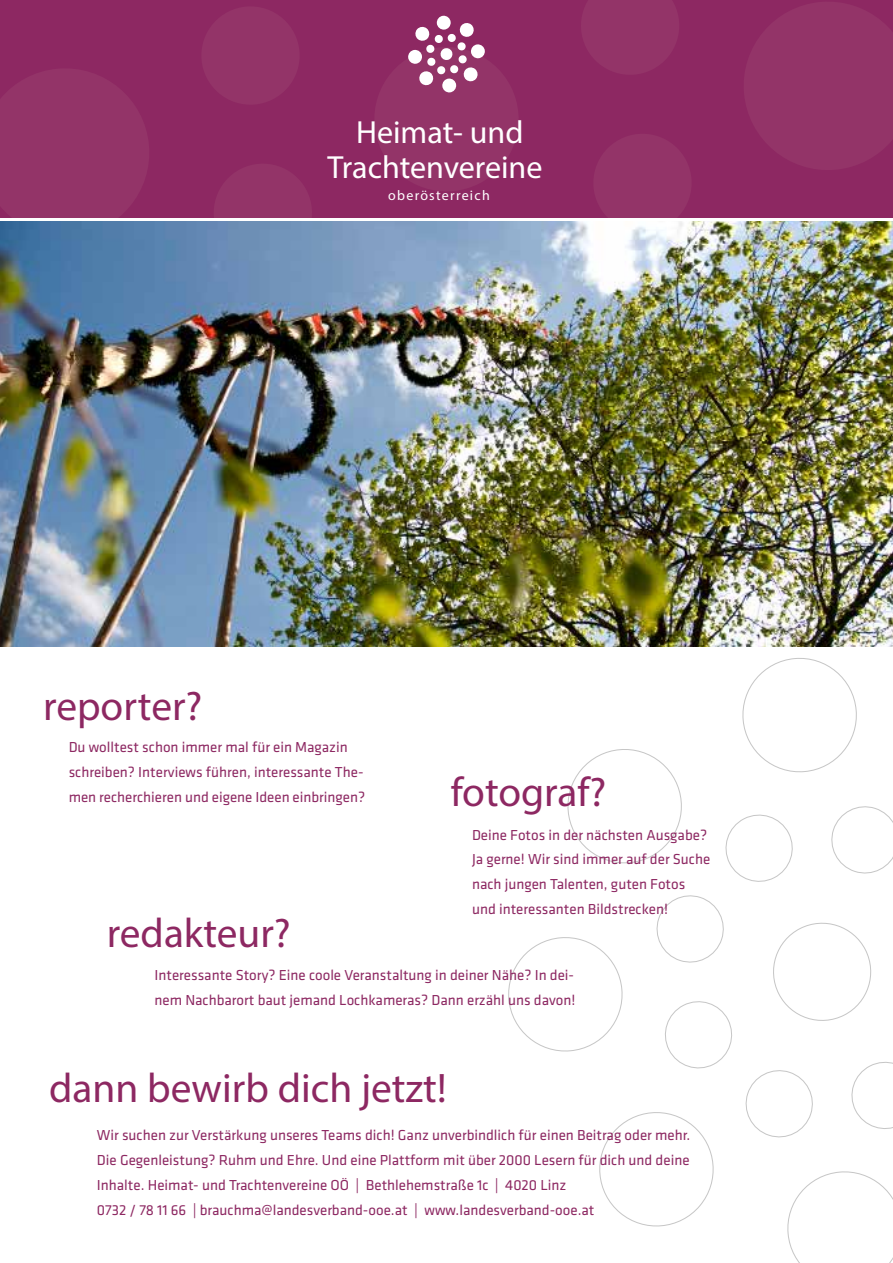
<style>
.page{position:relative;width:893px;height:1263px;background:#fff}
.page>*{position:absolute;margin:0;border:0;box-sizing:border-box;transform-origin:0 0}
.t1{font:41.4px "Myriad Pro";color:#8d2862}
.t2{font:32.1px "Myriad Pro";color:#fff}
.t3{font:15px/24.8px "Klavika";color:#8d2862}
.t4{font:13.95px "Myriad Pro";letter-spacing:.09em;color:#fff}
</style>
<div class="page">
<svg style="left:831px;top:806px;width:62px;height:68px"></svg>
<svg style="left:745px;top:1070px;width:68px;height:68px"></svg>
<svg style="left:665px;top:1001px;width:67px;height:68px"></svg>
<svg style="left:656px;top:895px;width:68px;height:68px"></svg>
<svg style="left:725px;top:814px;width:68px;height:68px"></svg>
<svg style="left:851px;top:1062px;width:42px;height:67px"></svg>
<svg style="left:742px;top:658px;width:115px;height:115px"></svg>
<svg style="left:787px;top:1171px;width:106px;height:92px"></svg>
<svg style="left:599px;top:1112px;width:115px;height:115px"></svg>
<svg style="left:508px;top:937px;width:115px;height:115px"></svg>
<svg style="left:567px;top:749px;width:115px;height:115px"></svg>
<svg style="left:773px;top:922px;width:99px;height:99px"></svg>
<div style="left:0;top:0;width:893px;height:218px;background:#8d2862"></div>
<svg style="left:581px;top:0;width:98px;height:74px"></svg>
<svg style="left:214px;top:164px;width:98px;height:54px"></svg>
<svg style="left:202px;top:7px;width:97px;height:97px"></svg>
<svg style="left:594px;top:134px;width:97px;height:84px"></svg>
<svg style="left:0;top:69px;width:149px;height:149px"></svg>
<svg style="left:744px;top:2px;width:149px;height:168px"></svg>
<svg style="left:436px;top:15px;width:15px;height:15px"></svg>
<svg style="left:375px;top:22px;width:143px;height:169px"></svg>
<img style="left:0;top:221px;width:893px;height:425px">
<h2 class="t2" style="left:356px;top:112px;width:169px">Heimat- und</h2>
<h2 class="t2" style="left:327px;top:147px;width:217px">Trachtenvereine</h2>
<p class="t4" style="left:388px;top:186px;width:103px">oberösterreich</p>
<h1 class="t1" style="left:43px;top:680px;width:161px">reporter?</h1>
<p class="t3" style="left:69px;top:734px;width:298px">Du wolltest schon immer mal für ein Magazin schreiben? Interviews führen, interessante The&shy;men recherchieren und eigene Ideen einbringen?</p>
<h1 class="t1" style="left:107px;top:908px;width:185px">redakteur?</h1>
<h1 class="t1" style="left:451px;top:766px;width:157px">fotograf?</h1>
<p class="t3" style="left:472px;top:822px;width:240px">Deine Fotos in der nächsten Ausgabe?<br>Ja gerne! Wir sind immer auf der Suche nach jungen Talenten, guten Fotos und interessanten Bildstrecken!</p>
<p class="t3" style="left:154px;top:962px;width:422px">Interessante Story? Eine coole Veranstaltung in deiner Nähe? In dei&shy;nem Nachbarort baut jemand Lochkameras? Dann erzähl uns davon!</p>
<h1 class="t1" style="left:49px;top:1062px;width:399px">dann bewirb dich jetzt!</h1>
<p class="t3" style="left:97px;top:1122px;width:595px">Wir suchen zur Verstärkung unseres Teams dich! Ganz unverbindlich für einen Beitrag oder mehr.<br>Die Gegenleistung? Ruhm und Ehre. Und eine Plattform mit über 2000 Lesern für dich und deine Inhalte. Heimat- und Trachtenvereine OÖ | Bethlehemstraße 1c | 4020 Linz<br>0732 / 78 11 66 | brauchma@landesverband-ooe.at | www.landesverband-ooe.at</p>
</div>
